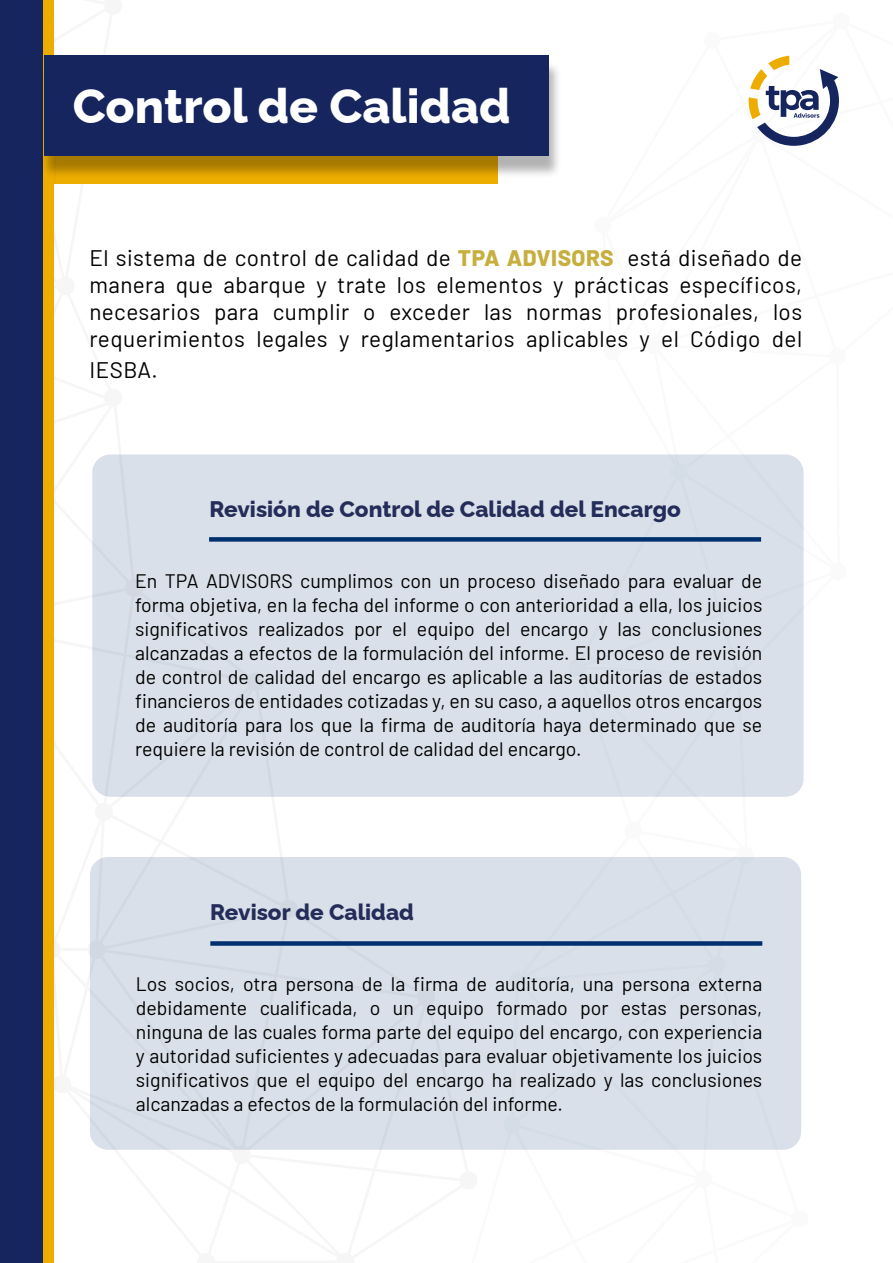
<style>
.page{position:relative;width:893px;height:1263px;background:#fff}
.page>*{position:absolute;margin:0;border:0;box-sizing:border-box;transform-origin:0 0}
.t1{font:100 48px "Raleway";color:#fff}
.t2{font:22.5px/27px "Barlow";letter-spacing:.02em;color:#000;text-align:justify}
.t3{font:100 22.5px "Raleway";color:#242c59}
.t4{font:19.5px/24px "Barlow";color:#000;text-align:justify}
.s1{font-weight:800;color:#c7af3f}
</style>
<div class="page">
<div style="left:52px;top:156px;width:446px;height:28px;background:#edad00"></div>
<div style="left:0;top:5px;width:57px;height:1258px;background:#f9f9f9"></div>
<div style="left:0;top:0;width:44px;height:1263px;background:#17255f"></div>
<div style="left:44px;top:0;width:10px;height:1263px;background:#edad00"></div>
<div style="left:40px;top:61px;width:522px;height:118px;background:#000;opacity:.3"></div>
<div style="left:44px;top:56px;width:505px;height:100px;background:#17255f"></div>
<div style="left:92px;top:454px;width:712px;height:343px;background:#d9e0e9;border-radius:18px"></div>
<div style="left:90px;top:857px;width:711px;height:293px;background:#d9e0e9;border-radius:18px"></div>
<div style="left:210px;top:941px;width:552px;height:5px;background:#00316e"></div>
<div style="left:209px;top:537px;width:552px;height:5px;background:#00316e"></div>
<svg style="left:749px;top:56px;width:90px;height:90px"></svg>
<h1 class="t1" style="left:73px;top:68px;width:439px">Control de Calidad</h1>
<p class="t2" style="left:89px;top:243px;width:714px">El sistema de control de calidad de <span class="s1">TPA ADVISORS</span> está diseñado de manera que abarque y trate los elementos y prácticas específicos, necesarios para cumplir o exceder las normas profesionales, los requerimientos legales y reglamentarios aplicables y el Código del</p>
<p class="t2" style="left:89px;top:355px;width:70px">IESBA.</p>
<p class="t3" style="left:210px;top:491px;width:473px">Revisión de Control de Calidad del Encargo</p>
<p class="t4" style="left:135px;top:567px;width:629px">En TPA ADVISORS cumplimos con un proceso diseñado para evaluar de forma objetiva, en la fecha del informe o con anterioridad a ella, los juicios significativos realizados por el equipo del encargo y las conclusiones alcanzadas a efectos de la formulación del informe. El proceso de revisión de control de calidad del encargo es aplicable a las auditorías de estados financieros de entidades cotizadas y, en su caso, a aquellos otros encargos de auditoría para los que la firma de auditoría haya determinado que se requiere la revisión de control de calidad del encargo.</p>
<p class="t3" style="left:210px;top:894px;width:205px">Revisor de Calidad</p>
<p class="t4" style="left:136px;top:970px;width:628px">Los socios, otra persona de la firma de auditoría, una persona externa debidamente cualificada, o un equipo formado por estas personas, ninguna de las cuales forma parte del equipo del encargo, con experiencia y autoridad suficientes y adecuadas para evaluar objetivamente los juicios significativos que el equipo del encargo ha realizado y las conclusiones alcanzadas a efectos de la formulación del informe.</p>
</div>
